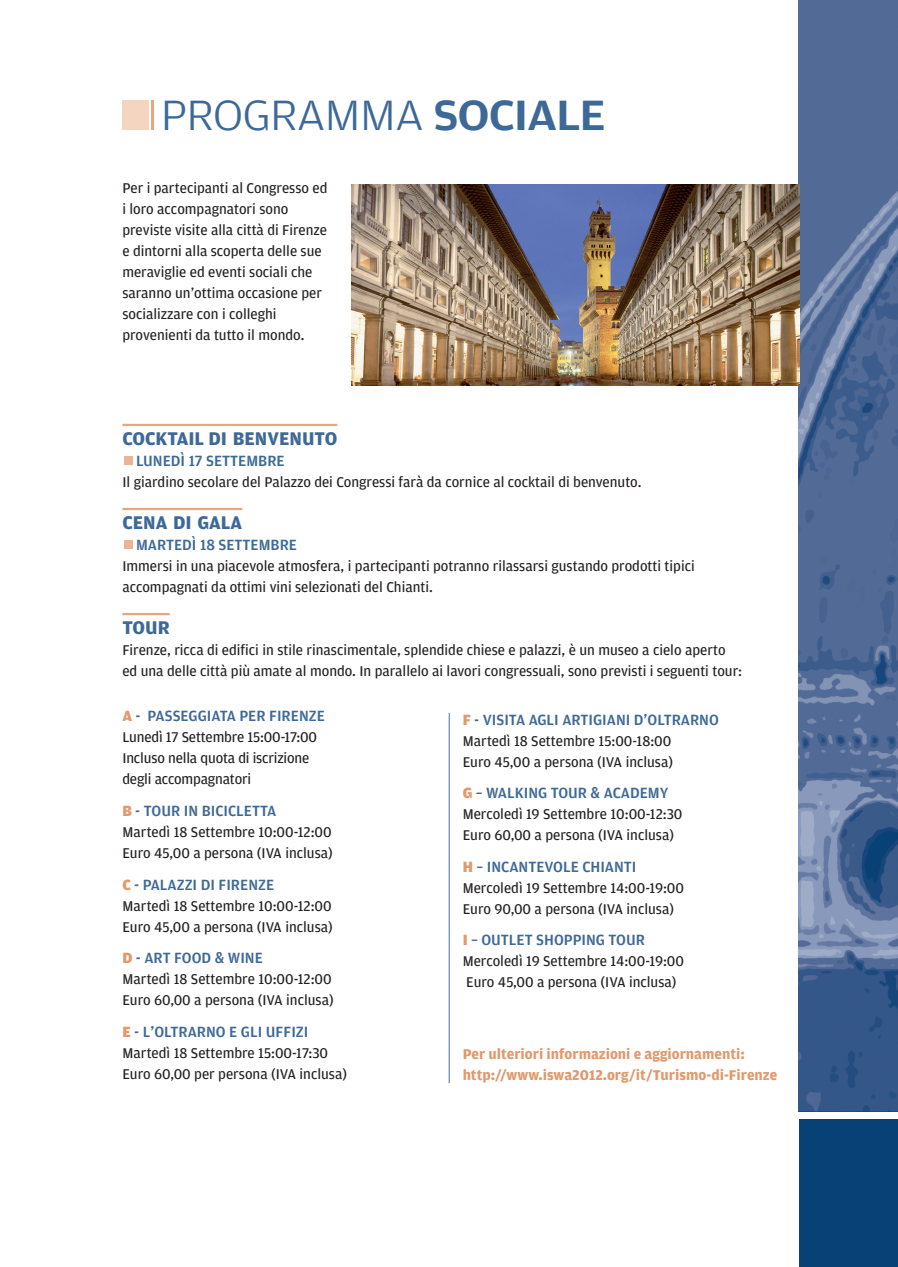
<style>
.page{position:relative;width:898px;height:1267px;background:#fff}
.page>*{position:absolute;margin:0;border:0;box-sizing:border-box;transform-origin:0 0}
.t1{font:300 45px "Amplitude Wide";letter-spacing:-.025em;color:#3d6998}
.t2{font:700 19.5px "Amplitude";color:#3d6998}
.t3{font:500 15.75px "Amplitude";color:#3d6998}
.t4{font:15px/21px "Amplitude";color:#231f20}
.t5{font:700 15px/21px "Amplitude";color:#e1996d}
.s1{font-weight:500}
.s2{font-weight:900;color:#e1996d}
</style>
<div class="page">
<img style="left:798px;top:0;width:100px;height:1110px">
<div style="left:798px;top:1119px;width:100px;height:147px;background:#084176"></div>
<hr style="left:122px;top:424px;width:215px;height:2px;background:#e5a77f">
<hr style="left:122px;top:508px;width:120px;height:2px;background:#e5a77f">
<hr style="left:122px;top:613px;width:48px;height:2px;background:#e5a77f">
<div style="left:124px;top:456px;width:8px;height:9px;background:#e9b592"></div>
<div style="left:124px;top:540px;width:8px;height:9px;background:#e9b592"></div>
<img style="left:351px;top:184px;width:449px;height:201px">
<div style="left:122px;top:100px;width:27px;height:30px;background:#f4d5bf"></div>
<hr style="left:151px;top:100px;width:3px;height:30px;background:#e5a77f">
<hr style="left:449px;top:713px;width:1px;height:370px;background:#4273a6">
<h1 class="t1" style="left:161px;top:97px;width:447px">PROGRAMMA <span class="s1">SOCIALE</span></h1>
<p class="t4" style="left:122px;top:178px;width:207px">Per i partecipanti al Congresso ed i loro accompagnatori sono previste visite alla città di Firenze e dintorni alla scoperta delle sue meraviglie ed eventi sociali che saranno un’ottima occasione per socializzare con i colleghi provenienti da tutto il mondo.</p>
<h2 class="t2" style="left:122px;top:431px;width:216px">COCKTAIL DI BENVENUTO</h2>
<p class="t3" style="left:136px;top:455px;width:150px">LUNEDÌ 17 SETTEMBRE</p>
<p class="t4" style="left:122px;top:472px;width:520px">Il giardino secolare del Palazzo dei Congressi farà da cornice al cocktail di benvenuto.</p>
<h2 class="t2" style="left:122px;top:515px;width:121px">CENA DI GALA</h2>
<p class="t3" style="left:136px;top:539px;width:162px">MARTEDÌ 18 SETTEMBRE</p>
<p class="t4" style="left:122px;top:556px;width:574px">Immersi in una piacevole atmosfera, i partecipanti potranno rilassarsi gustando prodotti tipici accompagnati da ottimi vini selezionati del Chianti.</p>
<h2 class="t2" style="left:122px;top:620px;width:49px">TOUR</h2>
<p class="t4" style="left:122px;top:640px;width:621px">Firenze, ricca di edifici in stile rinascimentale, splendide chiese e palazzi, è un museo a cielo aperto ed una delle città più amate al mondo. In parallelo ai lavori congressuali, sono previsti i seguenti tour:</p>
<p class="t3" style="left:122px;top:710px;width:204px"><span class="s2">A</span> - PASSEGGIATA PER FIRENZE</p>
<p class="t4" style="left:122px;top:727px;width:196px">Lunedì 17 Settembre 15:00-17:00<br>Incluso nella quota di iscrizione degli accompagnatori</p>
<p class="t3" style="left:122px;top:804px;width:155px"><span class="s2">B</span> - TOUR IN BICICLETTA</p>
<p class="t4" style="left:122px;top:822px;width:212px">Martedì 18 Settembre 10:00-12:00<br>Euro 45,00 a persona (IVA inclusa)</p>
<p class="t3" style="left:122px;top:878px;width:153px"><span class="s2">C</span> - PALAZZI DI FIRENZE</p>
<p class="t4" style="left:122px;top:895px;width:212px">Martedì 18 Settembre 10:00-12:00<br>Euro 45,00 a persona (IVA inclusa)</p>
<p class="t3" style="left:122px;top:951px;width:142px"><span class="s2">D</span> - ART FOOD &amp; WINE</p>
<p class="t4" style="left:122px;top:969px;width:213px">Martedì 18 Settembre 10:00-12:00<br>Euro 60,00 a persona (IVA inclusa)</p>
<p class="t3" style="left:122px;top:1025px;width:187px"><span class="s2">E</span> - L’OLTRARNO E GLI UFFIZI</p>
<p class="t4" style="left:122px;top:1042px;width:226px">Martedì 18 Settembre 15:00-17:30<br>Euro 60,00 per persona (IVA inclusa)</p>
<p class="t3" style="left:463px;top:713px;width:258px"><span class="s2">F</span> - VISITA AGLI ARTIGIANI D’OLTRARNO</p>
<p class="t4" style="left:463px;top:731px;width:212px">Martedì 18 Settembre 15:00-18:00<br>Euro 45,00 a persona (IVA inclusa)</p>
<p class="t3" style="left:463px;top:786px;width:207px"><span class="s2">G</span> – WALKING TOUR &amp; ACADEMY</p>
<p class="t4" style="left:463px;top:804px;width:221px">Mercoledì 19 Settembre 10:00-12:30<br>Euro 60,00 a persona (IVA inclusa)</p>
<p class="t3" style="left:463px;top:860px;width:175px"><span class="s2">H</span> – INCANTEVOLE CHIANTI</p>
<p class="t4" style="left:463px;top:878px;width:223px">Mercoledì 19 Settembre 14:00-19:00<br>Euro 90,00 a persona (IVA inclusa)</p>
<p class="t3" style="left:463px;top:933px;width:184px"><span class="s2">I</span> – OUTLET SHOPPING TOUR</p>
<p class="t4" style="left:463px;top:951px;width:223px">Mercoledì 19 Settembre 14:00-19:00<br>Euro 45,00 a persona (IVA inclusa)</p>
<p class="t5" style="left:463px;top:1044px;width:316px">Per ulteriori informazioni e aggiornamenti: http://www.iswa2012.org/it/Turismo-di-Firenze</p>
</div>
